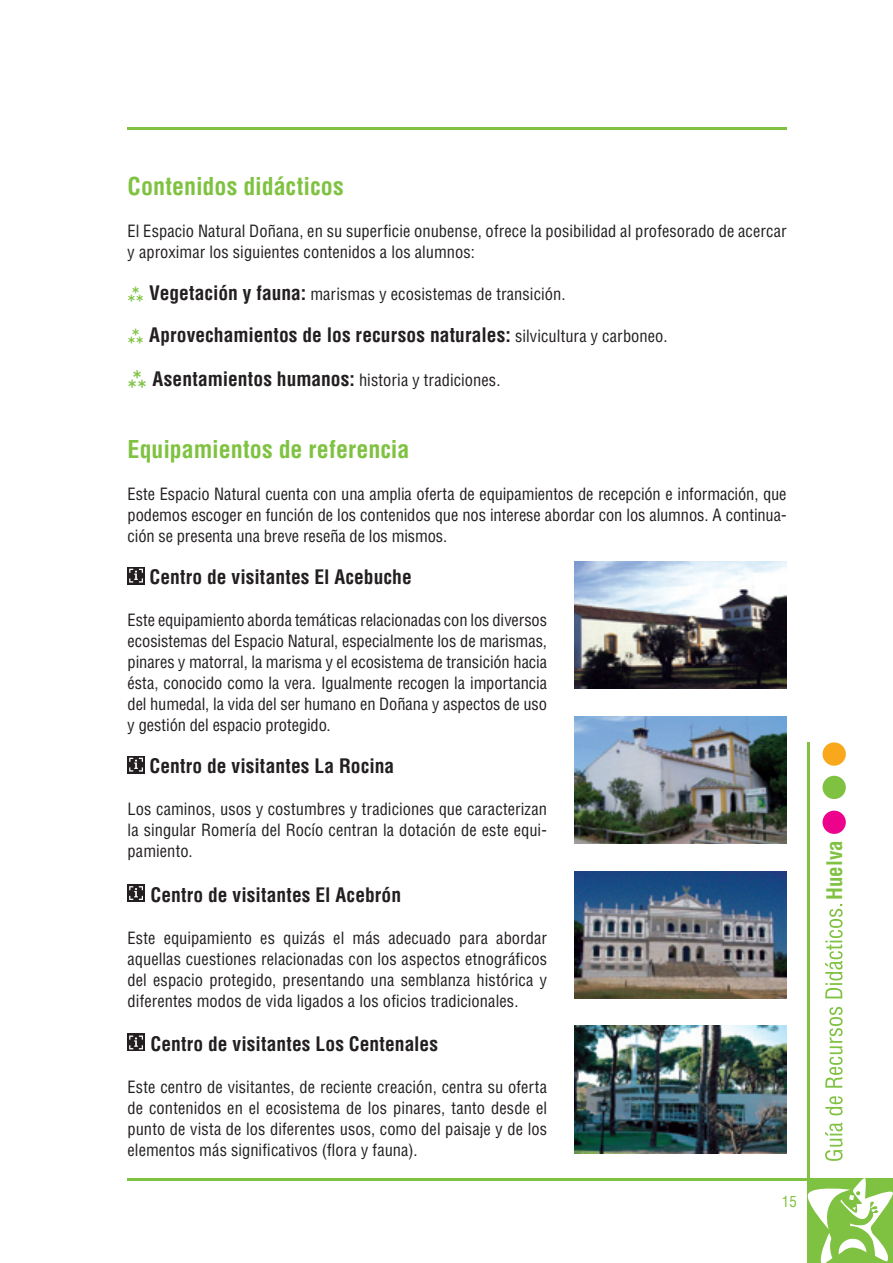
<style>
.page{position:relative;width:893px;height:1263px;background:#fff}
.page>*{position:absolute;margin:0;border:0;box-sizing:border-box;transform-origin:0 0}
.t1{font:700 condensed 24px "Helvetica LT Std";color:#7fc241}
.t2{font:700 condensed 21px "Helvetica";color:#7fc241}
.t3{font:700 condensed 19.5px "Helvetica LT Std";letter-spacing:.005em;color:#231f20}
.t4{font:condensed 16.5px/21px "Helvetica LT Std";letter-spacing:.005em;color:#231f20;text-align:justify}
.t5{font:condensed 15px "Helvetica LT Std";color:#7fc241}
.s1{color:#7fc241}
.s2{font-weight:700;font-size:19.5px}
.s3{font-weight:400;font-size:16.5px}
</style>
<div class="page">
<hr style="left:128px;top:128px;width:659px;height:2px;background:#7fc241">
<svg style="left:825px;top:904px;width:18px;height:257px"></svg>
<div style="left:822px;top:742px;width:24px;height:24px;background:#f9a71b;border-radius:50%"></div>
<div style="left:822px;top:776px;width:24px;height:23px;background:#7fc241;border-radius:50%"></div>
<div style="left:822px;top:811px;width:24px;height:23px;background:#ed028c;border-radius:50%"></div>
<svg style="left:804px;top:1177px;width:89px;height:86px"></svg>
<hr style="left:127px;top:1178px;width:682px;height:2px;background:#7fc241">
<hr style="left:808px;top:742px;width:2px;height:437px;background:#7fc241">
<svg style="left:128px;top:567px;width:17px;height:17px"></svg>
<svg style="left:129px;top:569px;width:14px;height:13px"></svg>
<svg style="left:128px;top:756px;width:17px;height:17px"></svg>
<svg style="left:129px;top:758px;width:14px;height:13px"></svg>
<div style="left:128px;top:884px;width:17px;height:17px;background:#231f20"></div>
<svg style="left:129px;top:886px;width:14px;height:14px"></svg>
<svg style="left:128px;top:1034px;width:17px;height:17px"></svg>
<svg style="left:129px;top:1035px;width:14px;height:14px"></svg>
<img style="left:574px;top:561px;width:212px;height:128px">
<img style="left:574px;top:716px;width:213px;height:128px">
<img style="left:574px;top:871px;width:212px;height:128px">
<img style="left:574px;top:1026px;width:212px;height:127px">
<h1 class="t1" style="left:128px;top:171px;width:218px">Contenidos didácticos</h1>
<p class="t4" style="left:128px;top:220px;width:660px">El Espacio Natural Doñana, en su superficie onubense, ofrece la posibilidad al profesorado de acercar y aproximar los siguientes contenidos a los alumnos:</p>
<p class="t4" style="left:128px;top:283px;width:439px"><span class="s1">◆</span> <span class="s2">Vegetación y fauna:</span> marismas y ecosistemas de transición.</p>
<p class="t3" style="left:128px;top:322px;width:541px"><span class="s1">◆</span> Aprovechamientos de los recursos naturales: <span class="s3">silvicultura y carboneo.</span></p>
<p class="t3" style="left:128px;top:367px;width:374px"><span class="s1">◆</span> Asentamientos humanos: <span class="s3">historia y tradiciones.</span></p>
<h1 class="t1" style="left:128px;top:434px;width:283px">Equipamientos de referencia</h1>
<p class="t4" style="left:128px;top:483px;width:661px">Este Espacio Natural cuenta con una amplia oferta de equipamientos de recepción e información, que podemos escoger en función de los contenidos que nos interese abordar con los alumnos. A continua&shy;ción se presenta una breve reseña de los mismos.</p>
<p class="t3" style="left:149px;top:565px;width:264px">Centro de visitantes El Acebuche</p>
<p class="t4" style="left:128px;top:609px;width:421px">Este equipamiento aborda temáticas relacionadas con los diversos ecosistemas del Espacio Natural, especialmente los de marismas, pinares y matorral, la marisma y el ecosistema de transición hacia ésta, conocido como la vera. Igualmente recogen la importancia del humedal, la vida del ser humano en Doñana y aspectos de uso y gestión del espacio protegido.</p>
<p class="t3" style="left:149px;top:754px;width:246px">Centro de visitantes La Rocina</p>
<p class="t4" style="left:128px;top:798px;width:421px">Los caminos, usos y costumbres y tradiciones que caracterizan la singular Romería del Rocío centran la dotación de este equi&shy;pamiento.</p>
<p class="t3" style="left:151px;top:882px;width:252px">Centro de visitantes El Acebrón</p>
<p class="t4" style="left:128px;top:927px;width:421px">Este equipamiento es quizás el más adecuado para abordar aquellas cuestiones relacionadas con los aspectos etnográficos del espacio protegido, presentando una semblanza histórica y diferentes modos de vida ligados a los oficios tradicionales.</p>
<p class="t3" style="left:151px;top:1032px;width:289px">Centro de visitantes Los Centenales</p>
<p class="t4" style="left:128px;top:1076px;width:421px">Este centro de visitantes, de reciente creación, centra su oferta de contenidos en el ecosistema de los pinares, tanto desde el punto de vista de los diferentes usos, como del paisaje y de los elementos más significativos (flora y fauna).</p>
<p class="t5" style="left:782px;top:1192px;width:16px">15</p>
<p class="t2" style="left:821px;top:900px;width:61px;rotate:-90deg">Huelva</p>
</div>
